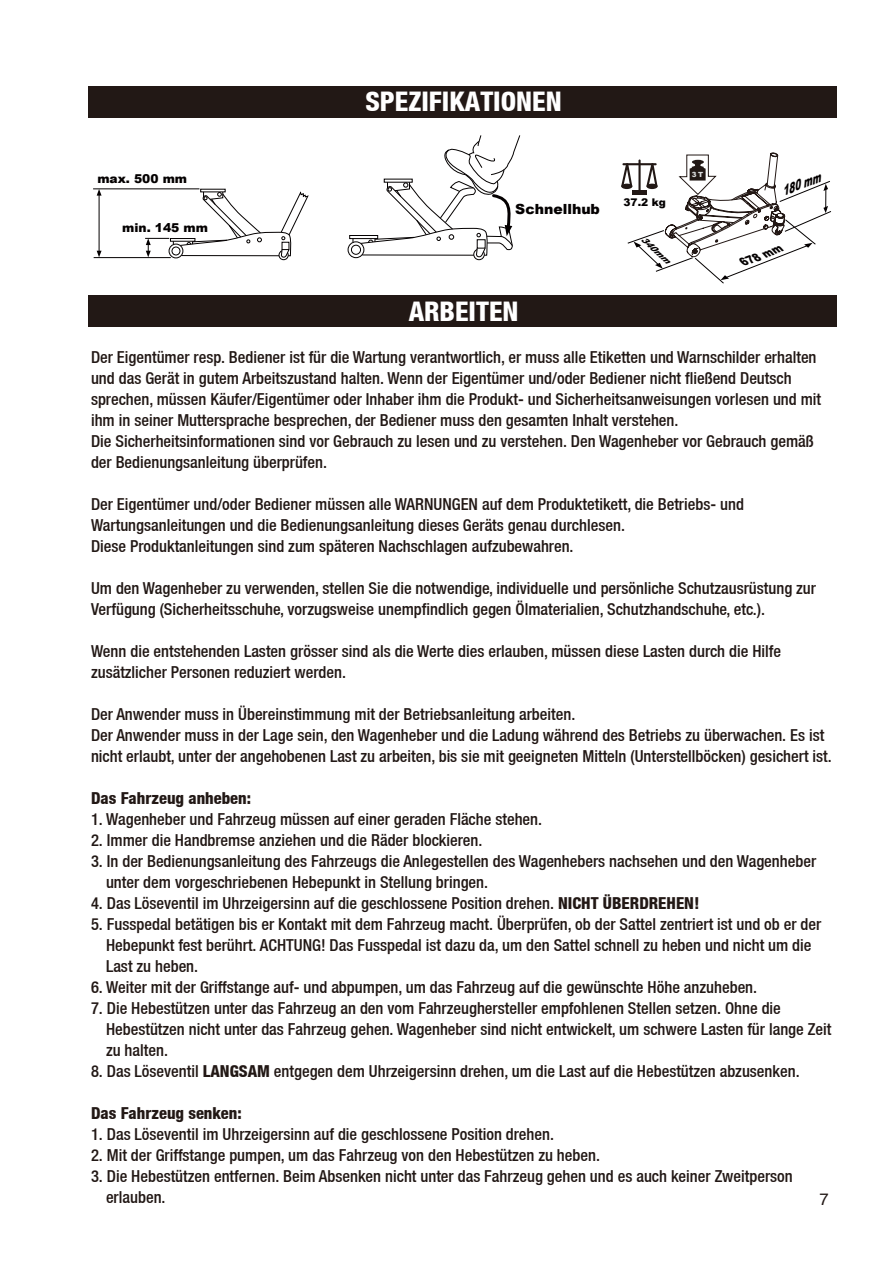
<style>
.page{position:relative;width:893px;height:1263px;background:#fff}
.page>*{position:absolute;margin:0;border:0;box-sizing:border-box;transform-origin:0 0}
.t1{font:800 condensed 27px "Helvetica Neue LT";color:#fff}
.t2{font:500 condensed 16.5px/21px "Helvetica Neue LT";color:#221815}
.t3{font:800 condensed 16.5px "Helvetica Neue LT";color:#221815}
.t4{font:16.5px "Helvetica";color:#221815}
.t5{font:900 13.95px "Arial";color:#040001}
.t6{font:italic 900 13.65px "Arial";color:#040001;scale:.68 1}
.t7{font:900 12.3px "Arial";color:#040001}
.t8{font:italic 900 11.85px "Arial";color:#040001;scale:.85 1}
.t9{font:900 10.65px "Arial";color:#040001}
.t10{font:italic 900 8.25px "Arial";color:#040001;scale:1.08 1}
.t11{font:900 7.05px "Arial";color:#dcdddd}
.s1{font-weight:800}
</style>
<div class="page">
<div style="left:88px;top:86px;width:748px;height:31px;background:#221815"></div>
<div style="left:88px;top:296px;width:748px;height:31px;background:#221815"></div>
<div style="left:169px;top:244px;width:14px;height:14px;border:1px solid #040001;border-radius:50%"></div>
<div style="left:172px;top:247px;width:8px;height:8px;border:1px solid #040001;border-radius:50%"></div>
<div style="left:170px;top:238px;width:25px;height:3px;border:1px solid #040001"></div>
<svg style="left:180px;top:191px;width:129px;height:70px"></svg>
<hr style="left:93px;top:189px;width:106px;height:1px;background:#040001">
<hr style="left:94px;top:257px;width:77px;height:1px;background:#040001">
<svg style="left:145px;top:238px;width:29px;height:19px"></svg>
<hr style="left:99px;top:193px;width:1px;height:60px;background:#040001">
<svg style="left:97px;top:189px;width:5px;height:7px"></svg>
<svg style="left:97px;top:251px;width:5px;height:6px"></svg>
<svg style="left:621px;top:152px;width:210px;height:132px"></svg>
<div style="left:646px;top:184px;width:12px;height:5px;background:#221815;border-radius:50%"></div>
<div style="left:348px;top:242px;width:16px;height:16px;border:1px solid #040001;border-radius:50%"></div>
<div style="left:351px;top:245px;width:10px;height:10px;border:1px solid #040001;border-radius:50%"></div>
<div style="left:349px;top:235px;width:29px;height:4px;border:1px solid #040001"></div>
<svg style="left:360px;top:135px;width:160px;height:126px"></svg>
<p class="t7" style="left:97px;top:170px;width:91px">max. 500 mm</p>
<p class="t7" style="left:122px;top:219px;width:87px">min. 145 mm</p>
<h1 class="t1" style="left:365px;top:85px;width:198px">SPEZIFIKATIONEN</h1>
<p class="t5" style="left:515px;top:198px;width:86px">Schnellhub</p>
<p class="t9" style="left:624px;top:194px;width:44px">37.2 kg</p>
<p class="t10" style="left:646px;top:233px;width:35px;rotate:43deg">340mm</p>
<p class="t11" style="left:692px;top:170px;width:13px">3T</p>
<p class="t6" style="left:778px;top:182px;width:61px;rotate:-21deg">180 mm</p>
<p class="t8" style="left:739px;top:254px;width:53px;rotate:-21deg">678 mm</p>
<h1 class="t1" style="left:409px;top:295px;width:111px">ARBEITEN</h1>
<p class="t2" style="left:91px;top:346px;width:732px">Der Eigentümer resp. Bediener ist für die Wartung verantwortlich, er muss alle Etiketten und Warnschilder erhalten und das Gerät in gutem Arbeitszustand halten. Wenn der Eigentümer und/oder Bediener nicht fließend Deutsch sprechen, müssen Käufer/Eigentümer oder Inhaber ihm die Produkt- und Sicherheitsanweisungen vorlesen und mit ihm in seiner Muttersprache besprechen, der Bediener muss den gesamten Inhalt verstehen.<br>Die Sicherheitsinformationen sind vor Gebrauch zu lesen und zu verstehen. Den Wagenheber vor Gebrauch gemäß der Bedienungsanleitung überprüfen.</p>
<p class="t2" style="left:91px;top:493px;width:654px">Der Eigentümer und/oder Bediener müssen alle WARNUNGEN auf dem Produktetikett, die Betriebs- und<br>Wartungsanleitungen und die Bedienungsanleitung dieses Geräts genau durchlesen.<br>Diese Produktanleitungen sind zum späteren Nachschlagen aufzubewahren.</p>
<p class="t2" style="left:91px;top:577px;width:727px">Um den Wagenheber zu verwenden, stellen Sie die notwendige, individuelle und persönliche Schutzausrüstung zur<br>Verfügung (Sicherheitsschuhe, vorzugsweise unempfindlich gegen Ölmaterialien, Schutzhandschuhe, etc.).</p>
<p class="t2" style="left:91px;top:640px;width:692px">Wenn die entstehenden Lasten grösser sind als die Werte dies erlauben, müssen diese Lasten durch die Hilfe zusätzlicher Personen reduziert werden.</p>
<p class="t2" style="left:91px;top:703px;width:742px">Der Anwender muss in Übereinstimmung mit der Betriebsanleitung arbeiten.<br>Der Anwender muss in der Lage sein, den Wagenheber und die Ladung während des Betriebs zu überwachen. Es ist nicht erlaubt, unter der angehobenen Last zu arbeiten, bis sie mit geeigneten Mitteln (Unterstellböcken) gesichert ist.</p>
<p class="t3" style="left:91px;top:788px;width:162px">Das Fahrzeug anheben:</p>
<p class="t2" style="left:91px;top:808px;width:453px">1. Wagenheber und Fahrzeug müssen auf einer geraden Fläche stehen.</p>
<p class="t2" style="left:91px;top:829px;width:393px">2. Immer die Handbremse anziehen und die Räder blockieren.</p>
<p class="t2" style="left:106px;top:850px;width:712px;text-indent:-15px">3. In der Bedienungsanleitung des Fahrzeugs die Anlegestellen des Wagenhebers nachsehen und den Wagenheber unter dem vorgeschriebenen Hebepunkt in Stellung bringen.</p>
<p class="t2" style="left:91px;top:892px;width:610px">4. Das Löseventil im Uhrzeigersinn auf die geschlossene Position drehen. <span class="s1">NICHT ÜBERDREHEN!</span></p>
<p class="t2" style="left:106px;top:913px;width:717px;text-indent:-15px">5. Fusspedal betätigen bis er Kontakt mit dem Fahrzeug macht. Überprüfen, ob der Sattel zentriert ist und ob er der<br>Hebepunkt fest berührt. ACHTUNG! Das Fusspedal ist dazu da, um den Sattel schnell zu heben und nicht um die<br>Last zu heben.</p>
<p class="t2" style="left:91px;top:976px;width:668px">6. Weiter mit der Griffstange auf- und abpumpen, um das Fahrzeug auf die gewünschte Höhe anzuheben.</p>
<p class="t2" style="left:106px;top:997px;width:727px;text-indent:-15px">7. Die Hebestützen unter das Fahrzeug an den vom Fahrzeughersteller empfohlenen Stellen setzen. Ohne die<br>Hebestützen nicht unter das Fahrzeug gehen. Wagenheber sind nicht entwickelt, um schwere Lasten für lange Zeit zu halten.</p>
<p class="t2" style="left:91px;top:1060px;width:710px">8. Das Löseventil <span class="s1">LANGSAM</span> entgegen dem Uhrzeigersinn drehen, um die Last auf die Hebestützen abzusenken.</p>
<p class="t3" style="left:91px;top:1103px;width:152px">Das Fahrzeug senken:</p>
<p class="t2" style="left:91px;top:1123px;width:465px">1. Das Löseventil im Uhrzeigersinn auf die geschlossene Position drehen.</p>
<p class="t2" style="left:91px;top:1144px;width:510px">2. Mit der Griffstange pumpen, um das Fahrzeug von den Hebestützen zu heben.</p>
<p class="t2" style="left:106px;top:1165px;width:688px;text-indent:-15px">3. Die Hebestützen entfernen. Beim Absenken nicht unter das Fahrzeug gehen und es auch keiner Zweitperson erlauben.</p>
<p class="t4" style="left:819px;top:1187px;width:11px">7</p>
</div>
